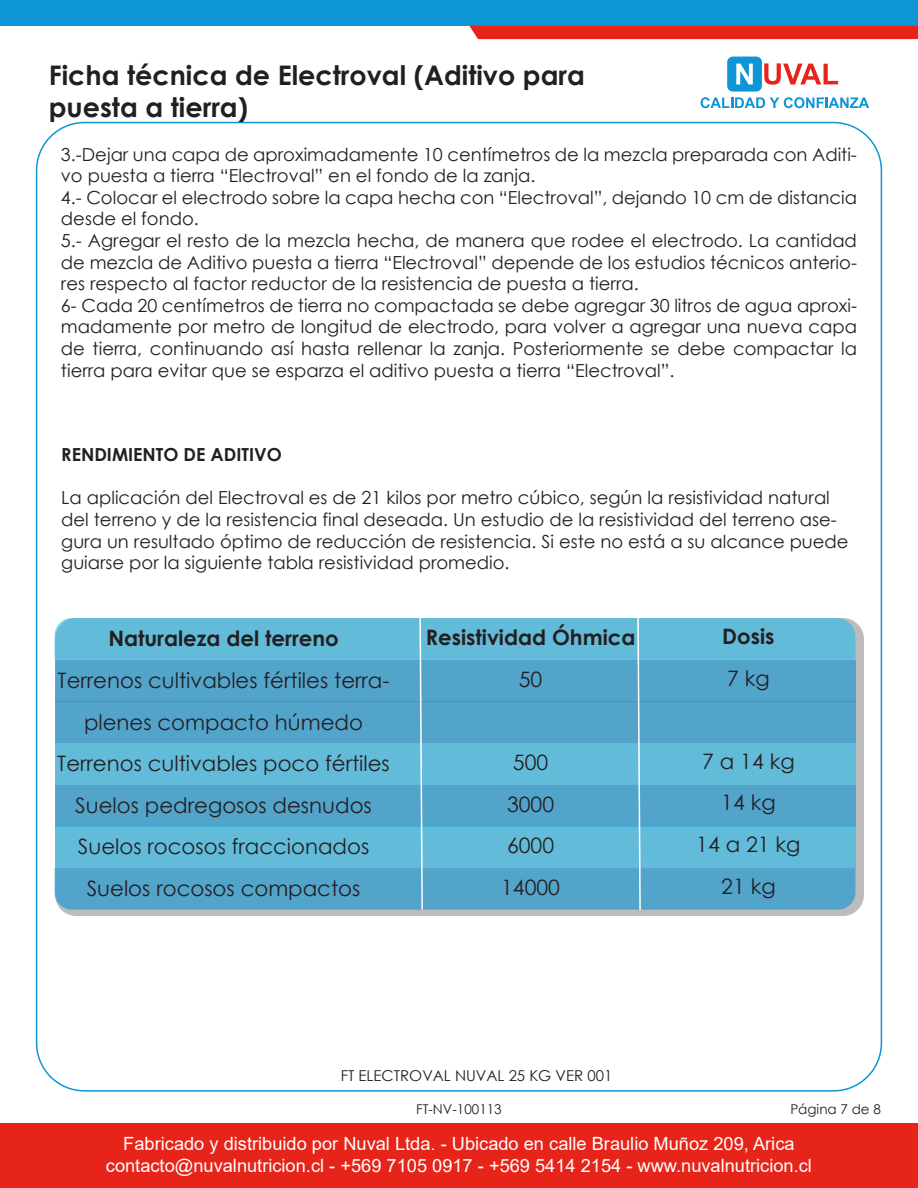
<style>
.page{position:relative;width:918px;height:1188px;background:#fff}
.page>*{position:absolute;margin:0;border:0;box-sizing:border-box;transform-origin:0 0}
.t1{font:700 27px/32.4px "Century Gothic";color:#231f20}
.t2{font:21.3px/41.7px "Century Gothic";color:#231f20;text-align:center}
.t3{font:700 21.3px "Century Gothic";color:#231f20}
.t4{font:18.3px/21.9px "Arial";color:#fff;text-align:center}
.t5{font:18px/21.6px "Century Gothic";color:#231f20}
.t6{font:700 18px "Century Gothic";color:#231f20}
.t7{font:15px "Century Gothic";color:#231f20}
.t8{font:13.5px "Century Gothic";color:#231f20}
</style>
<div class="page">
<div style="left:0;top:0;width:918px;height:26px;background:#0d95d5"></div>
<div style="left:0;top:1124px;width:918px;height:64px;background:#e72419"></div>
<div style="left:469px;top:26px;width:449px;height:13px;background:#e72419"></div>
<div style="left:727px;top:57px;width:35px;height:35px;background:#0d95d5;border-radius:6px"></div>
<svg style="left:736px;top:64px;width:17px;height:20px"></svg>
<svg style="left:764px;top:63px;width:74px;height:22px"></svg>
<svg style="left:701px;top:97px;width:168px;height:11px"></svg>
<div style="left:55px;top:618px;width:809px;height:298px;background:#bdbcbc;border-radius:21px"></div>
<svg style="left:55px;top:618px;width:801px;height:293px;background:#5aaed1"></svg>
<h1 class="t1" style="left:49px;top:57px;width:538px">Ficha técnica de Electroval (Aditivo para puesta a tierra)</h1>
<p class="t5" style="left:61px;top:143px;width:798px">3.-Dejar una capa de aproximadamente 10 centímetros de la mezcla preparada con Aditi&shy;vo puesta a tierra “Electroval” en el fondo de la zanja.<br>4.- Colocar el electrodo sobre la capa hecha con “Electroval”, dejando 10 cm de distancia desde el fondo.<br>5.- Agregar el resto de la mezcla hecha, de manera que rodee el electrodo. La cantidad de mezcla de Aditivo puesta a tierra “Electroval” depende de los estudios técnicos anterio&shy;res respecto al factor reductor de la resistencia de puesta a tierra.<br>6- Cada 20 centímetros de tierra no compactada se debe agregar 30 litros de agua aproxi&shy;madamente por metro de longitud de electrodo, para volver a agregar una nueva capa de tierra, continuando así hasta rellenar la zanja. Posteriormente se debe compactar la tierra para evitar que se esparza el aditivo puesta a tierra “Electroval”.</p>
<p class="t6" style="left:61px;top:441px;width:222px">RENDIMIENTO DE ADITIVO</p>
<p class="t5" style="left:61px;top:487px;width:789px">La aplicación del Electroval es de 21 kilos por metro cúbico, según la resistividad natural del terreno y de la resistencia final deseada. Un estudio de la resistividad del terreno ase&shy;gura un resultado óptimo de reducción de resistencia. Si este no está a su alcance puede guiarse por la siguiente tabla resistividad promedio.</p>
<p class="t3" style="left:108px;top:622px;width:232px">Naturaleza del terreno</p>
<p class="t2" style="left:57px;top:659px;width:334px">Terrenos cultivables fértiles terra&shy;plenes compacto húmedo<br>Terrenos cultivables poco fértiles<br>Suelos pedregosos desnudos<br>Suelos rocosos fraccionados<br>Suelos rocosos compactos</p>
<p class="t3" style="left:426px;top:621px;width:211px">Resistividad Óhmica</p>
<p class="t2" style="left:519px;top:658px;width:25px">50</p>
<p class="t2" style="left:501px;top:741px;width:60px">500<br>3000<br>6000<br>14000</p>
<p class="t3" style="left:722px;top:620px;width:54px">Dosis</p>
<p class="t2" style="left:727px;top:657px;width:44px">7 kg</p>
<p class="t2" style="left:696px;top:740px;width:106px">7 a 14 kg<br>14 kg<br>14 a 21 kg<br>21 kg</p>
<p class="t7" style="left:341px;top:1065px;width:273px">FT ELECTROVAL NUVAL 25 KG VER 001</p>
<p class="t8" style="left:416px;top:1100px;width:87px">FT-NV-100113</p>
<p class="t8" style="left:790px;top:1100px;width:92px">Página 7 de 8</p>
<p class="t4" style="left:106px;top:1132px;width:708px">Fabricado y distribuido por Nuval Ltda. - Ubicado en calle Braulio Muñoz 209, Arica contacto@nuvalnutricion.cl - +569 7105 0917 - +569 5414 2154 - www.nuvalnutricion.cl</p>
</div>
